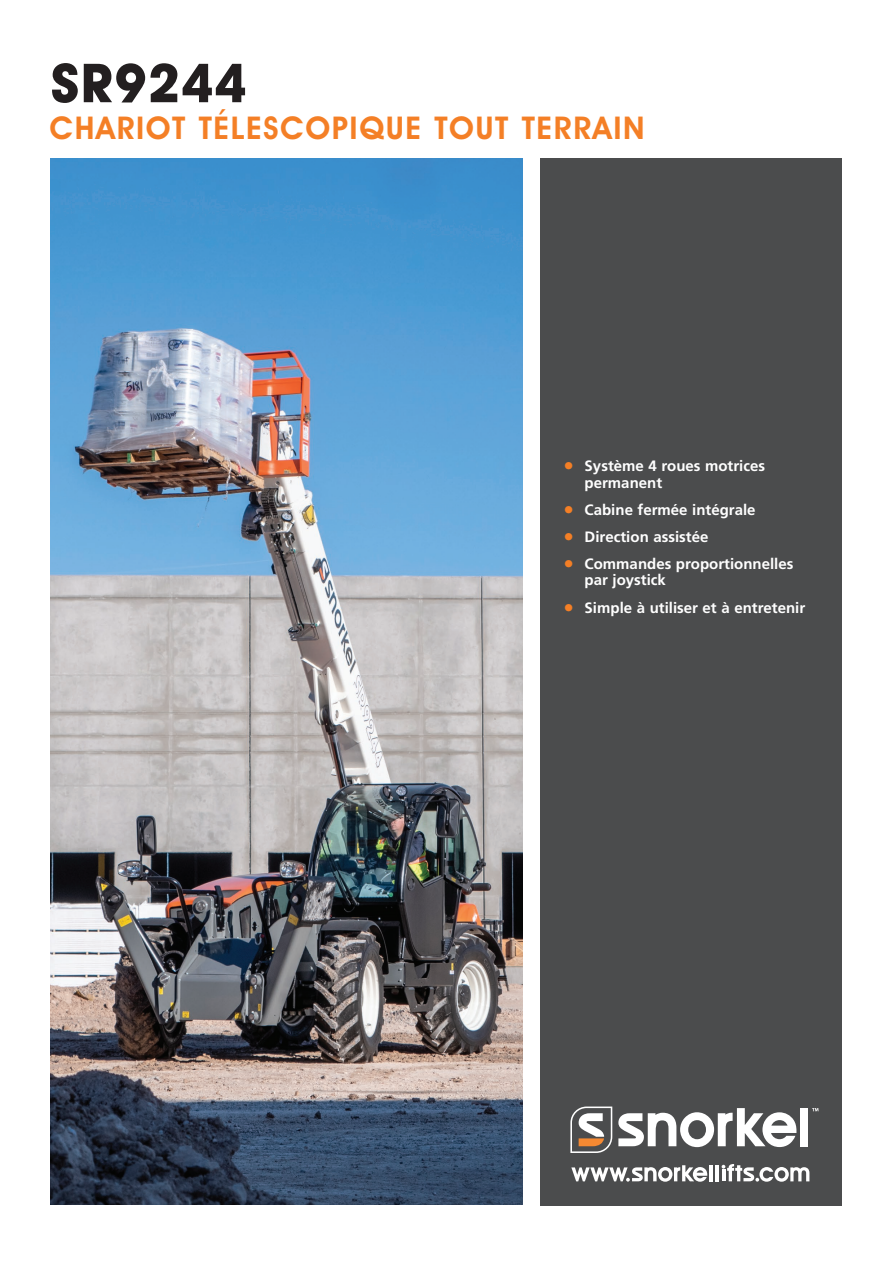
<style>
.page{position:relative;width:893px;height:1263px;background:#fff}
.page>*{position:absolute;margin:0;border:0;box-sizing:border-box;transform-origin:0 0}
.t1{font:700 54px "Avant Garde IT Cby BT";letter-spacing:.02em;color:#231f20}
.t2{font:600 31.5px "Avant Garde IT Cby BT";letter-spacing:.05em;color:#f47f26}
.t3{font:700 15px/16.5px "Frutiger";color:#fff}
.s1{font-size:21px;color:#f47f26}
</style>
<div class="page">
<div style="left:540px;top:158px;width:301px;height:1047px;background:#4b4c4d"></div>
<hr style="left:709px;top:1165px;width:3px;height:16px;background:#fff">
<hr style="left:716px;top:1165px;width:3px;height:16px;background:#fff">
<svg style="left:571px;top:1165px;width:136px;height:17px"></svg>
<svg style="left:722px;top:1164px;width:87px;height:18px"></svg>
<svg style="left:812px;top:1108px;width:6px;height:3px"></svg>
<div style="left:800px;top:1108px;width:8px;height:38px;background:#fff"></div>
<svg style="left:618px;top:1108px;width:178px;height:39px"></svg>
<svg style="left:570px;top:1106px;width:42px;height:47px"></svg>
<img style="left:51px;top:158px;width:472px;height:1047px">
<p class="t1" style="left:51px;top:50px;width:197px">SR9244</p>
<p class="t2" style="left:50px;top:109px;width:596px">CHARIOT TÉLESCOPIQUE TOUT TERRAIN</p>
<p class="t3" style="left:585px;top:458px;width:182px;text-indent:-21px"><span class="s1">•</span> Système 4 roues motrices permanent</p>
<p class="t3" style="left:563px;top:501px;width:194px"><span class="s1">•</span> Cabine fermée intégrale</p>
<p class="t3" style="left:563px;top:528px;width:147px"><span class="s1">•</span> Direction assistée</p>
<p class="t3" style="left:585px;top:555px;width:210px;text-indent:-21px"><span class="s1">•</span> Commandes proportionnelles par joystick</p>
<p class="t3" style="left:563px;top:599px;width:243px"><span class="s1">•</span> Simple à utiliser et à entretenir</p>
</div>
